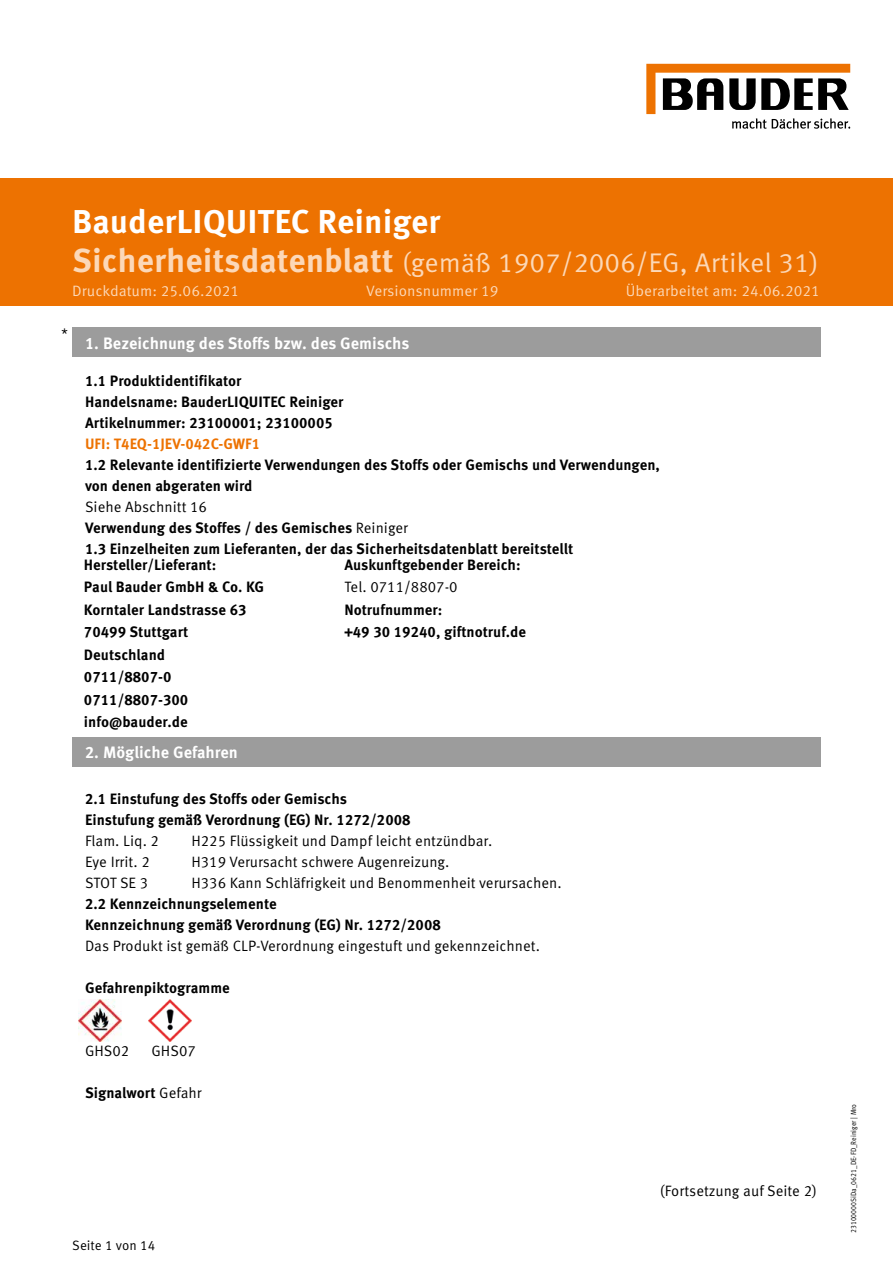
<style>
.page{position:relative;width:893px;height:1263px;background:#fff}
.page>*{position:absolute;margin:0;border:0;box-sizing:border-box;transform-origin:0 0}
.t1{font:700 33px "Meta Correspondence Pro";color:#fff}
.t2{font:27px "Meta Correspondence Pro";color:#fcd8b8}
.t3{font:700 16.5px "Meta Correspondence Pro";color:#fff}
.t4{font:700 15px/22.5px "Meta Correspondence Pro";color:#000}
.t5{font:15px "Meta Correspondence Pro";color:#000}
.t6{font:15px "Meta Correspondence Pro";color:#fcd8b8}
.t7{font:700 15px "Meta Correspondence Pro";color:#ed7201}
.t8{font:13.5px "Meta Correspondence Pro";color:#000}
.t9{font:7.5px "Meta Correspondence Pro";color:#000;scale:.9 1}
.s1{font-weight:700;font-size:33px}
.s2{font-weight:400}
</style>
<div class="page">
<svg style="left:646px;top:64px;width:204px;height:65px"></svg>
<div style="left:0;top:179px;width:893px;height:127px;background:#ed7201"></div>
<img style="left:79px;top:999px;width:42px;height:43px">
<img style="left:149px;top:999px;width:42px;height:43px">
<div style="left:72px;top:327px;width:749px;height:30px;background:#9c9c9c"></div>
<div style="left:72px;top:737px;width:749px;height:30px;background:#9c9c9c"></div>
<h1 class="t1" style="left:72px;top:196px;width:370px">BauderLIQUITEC Reiniger</h1>
<h2 class="t2" style="left:72px;top:243px;width:748px"><span class="s1">Sicherheitsdatenblatt</span> (gemäß 1907/2006/EG, Artikel 31)</h2>
<p class="t6" style="left:72px;top:280px;width:168px">Druckdatum: 25.06.2021</p>
<p class="t6" style="left:366px;top:280px;width:134px">Versionsnummer 19</p>
<p class="t6" style="left:626px;top:280px;width:196px">Überarbeitet am: 24.06.2021</p>
<p class="t5" style="left:61px;top:322px;width:9px">*</p>
<p class="t3" style="left:85px;top:330px;width:326px">1. Bezeichnung des Stoffs bzw. des Gemischs</p>
<p class="t4" style="left:85px;top:370px;width:260px;line-height:21px">1.1 Produktidentifikator<br>Handelsname: BauderLIQUITEC Reiniger<br>Artikelnummer: 23100001; 23100005</p>
<p class="t7" style="left:85px;top:432px;width:177px">UFI: T4EQ-1JEV-042C-GWF1</p>
<p class="t4" style="left:85px;top:454px;width:576px;line-height:21px">1.2 Relevante identifizierte Verwendungen des Stoffs oder Gemischs und Verwendungen, von denen abgeraten wird</p>
<p class="t4" style="left:85px;top:496px;width:490px;line-height:21px"><span class="s2">Siehe Abschnitt 16<br></span>Verwendung des Stoffes / des Gemisches <span class="s2">Reiniger<br></span>1.3 Einzelheiten zum Lieferanten, der das Sicherheitsdatenblatt bereitstellt</p>
<p class="t4" style="left:84px;top:552px;width:182px">Hersteller/Lieferant:<br>Paul Bauder GmbH &amp; Co. KG<br>Korntaler Landstrasse 63<br>70499 Stuttgart<br>Deutschland<br>0711/8807-0<br>0711/8807-300 info@bauder.de</p>
<p class="t4" style="left:344px;top:552px;width:178px">Auskunftgebender Bereich:</p>
<p class="t5" style="left:344px;top:576px;width:115px">Tel. 0711/8807-0</p>
<p class="t4" style="left:344px;top:597px;width:183px">Notrufnummer:<br>+49 30 19240, giftnotruf.de</p>
<p class="t3" style="left:85px;top:739px;width:154px">2. Mögliche Gefahren</p>
<p class="t4" style="left:85px;top:787px;width:327px;line-height:21px">2.1 Einstufung des Stoffs oder Gemischs<br>Einstufung gemäß Verordnung (EG) Nr. 1272/2008</p>
<p class="t5" style="left:85px;top:829px;width:76px">Flam. Liq. 2</p>
<p class="t5" style="left:191px;top:829px;width:303px">H225 Flüssigkeit und Dampf leicht entzündbar.</p>
<p class="t5" style="left:85px;top:850px;width:66px">Eye Irrit. 2</p>
<p class="t5" style="left:191px;top:850px;width:260px">H319 Verursacht schwere Augenreizung.</p>
<p class="t5" style="left:85px;top:871px;width:65px">STOT SE 3</p>
<p class="t5" style="left:191px;top:871px;width:372px">H336 Kann Schläfrigkeit und Benommenheit verursachen.</p>
<p class="t4" style="left:85px;top:892px;width:357px;line-height:21px">2.2 Kennzeichnungselemente<br>Kennzeichnung gemäß Verordnung (EG) Nr. 1272/2008</p>
<p class="t5" style="left:85px;top:934px;width:456px">Das Produkt ist gemäß CLP-Verordnung eingestuft und gekennzeichnet.</p>
<p class="t4" style="left:85px;top:975px;width:146px">Gefahrenpiktogramme</p>
<p class="t5" style="left:85px;top:1039px;width:46px">GHS02</p>
<p class="t5" style="left:152px;top:1039px;width:46px">GHS07</p>
<p class="t4" style="left:85px;top:1080px;width:118px">Signalwort <span class="s2">Gefahr</span></p>
<p class="t5" style="left:660px;top:1179px;width:159px">(Fortsetzung auf Seite 2)</p>
<p class="t8" style="left:72px;top:1235px;width:85px">Seite 1 von 14</p>
<p class="t9" style="left:848px;top:1233px;width:145px;rotate:-90deg">23100000SiDa_0621_DE-FD_Reiniger | Mro</p>
</div>
